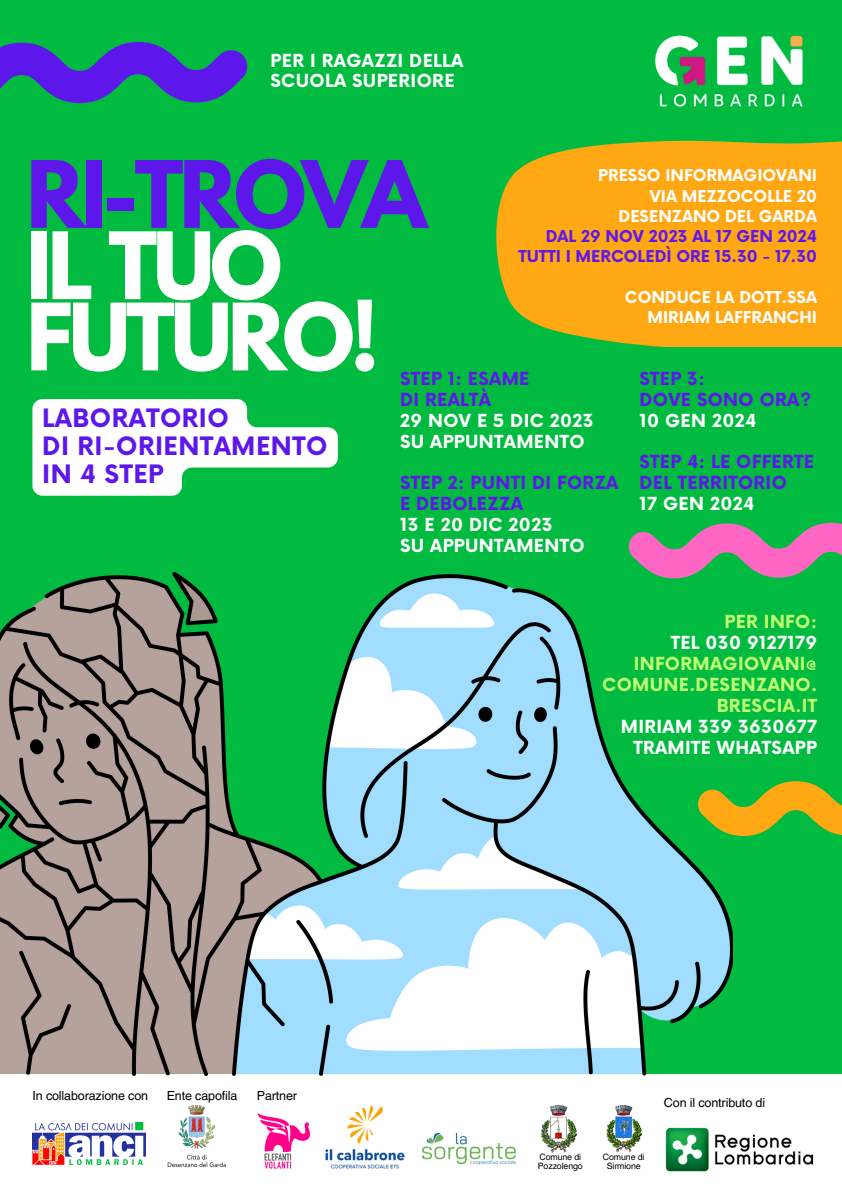
<style>
.page{position:relative;width:842px;height:1191px;background:#fff}
.page>*{position:absolute;margin:0;border:0;box-sizing:border-box;transform-origin:0 0}
.t1{font:700 82.2px "League Spartan";letter-spacing:-.05em;color:#fff}
.t2{font:700 82.2px "League Spartan";letter-spacing:-.05em;color:#5e17eb}
.t3{font:700 24.7px "Now";letter-spacing:.02em;color:#5e17eb}
.t4{font:700 17.6px "Now";letter-spacing:.02em;color:#fff}
.t5{font:700 17.5px "Now";letter-spacing:.02em;color:#fff}
.t6{font:700 17.5px/21px "Now";letter-spacing:.02em;color:#5e17eb}
.t7{font:700 17.5px "Now";letter-spacing:.02em;color:#c1ff72}
.t8{font:700 15.9px "Now";color:#fff}
.t9{font:700 15.9px "Now";color:#5e17eb}
.t10{font:12.5px "Helvetica LT Pro";letter-spacing:-.01em;color:#000}
.t11{font:8.8px "Helvetica LT Pro";letter-spacing:-.01em;color:#000}
</style>
<div class="page">
<div style="left:0;top:0;width:842px;height:1073px;background:#00bb40"></div>
<img style="left:655px;top:35px;width:148px;height:72px">
<svg style="left:628px;top:522px;width:214px;height:56px"></svg>
<svg style="left:733px;top:781px;width:109px;height:54px"></svg>
<svg style="left:0;top:42px;width:248px;height:62px"></svg>
<img style="left:641px;top:1127px;width:173px;height:45px">
<img style="left:33px;top:1122px;width:112px;height:42px">
<img style="left:257px;top:1113px;width:54px;height:56px">
<img style="left:167px;top:1105px;width:59px;height:63px">
<img style="left:423px;top:1133px;width:92px;height:31px">
<img style="left:325px;top:1105px;width:80px;height:64px">
<img style="left:606px;top:1105px;width:35px;height:47px">
<img style="left:541px;top:1105px;width:35px;height:47px">
<svg style="left:496px;top:140px;width:346px;height:206px;fill:#ffa814"></svg>
<img style="left:0;top:572px;width:733px;height:503px">
<svg style="left:32px;top:399px;width:306px;height:96px"></svg>
<p class="t4" style="left:270px;top:51px;width:194px">PER I RAGAZZI DELLA</p>
<p class="t4" style="left:270px;top:71px;width:186px">SCUOLA SUPERIORE</p>
<p class="t2" style="left:26px;top:154px;width:402px">RI-TROVA</p>
<p class="t1" style="left:26px;top:225px;width:257px">IL TUO</p>
<p class="t1" style="left:26px;top:296px;width:354px">FUTURO!</p>
<p class="t8" style="left:598px;top:167px;width:220px">PRESSO INFORMAGIOVANI</p>
<p class="t8" style="left:650px;top:187px;width:169px">VIA MEZZOCOLLE 20</p>
<p class="t8" style="left:619px;top:208px;width:200px">DESENZANO DEL GARDA</p>
<p class="t9" style="left:546px;top:228px;width:273px">DAL 29 NOV 2023 AL 17 GEN 2024</p>
<p class="t9" style="left:518px;top:248px;width:300px">TUTTI I MERCOLEDÌ ORE 15.30 - 17.30</p>
<p class="t8" style="left:625px;top:288px;width:194px">CONDUCE LA DOTT.SSA</p>
<p class="t8" style="left:647px;top:309px;width:171px">MIRIAM LAFFRANCHI</p>
<p class="t6" style="left:400px;top:369px;width:131px">STEP 1: ESAME</p>
<p class="t6" style="left:400px;top:390px;width:92px">DI REALTÀ</p>
<p class="t5" style="left:400px;top:411px;width:195px">29 NOV E 5 DIC 2023</p>
<p class="t5" style="left:400px;top:432px;width:186px">SU APPUNTAMENTO</p>
<p class="t6" style="left:400px;top:473px;width:220px">STEP 2: PUNTI DI FORZA<br>E DEBOLEZZA</p>
<p class="t5" style="left:400px;top:515px;width:154px">13 E 20 DIC 2023</p>
<p class="t5" style="left:400px;top:536px;width:186px">SU APPUNTAMENTO</p>
<p class="t6" style="left:639px;top:369px;width:67px">STEP 3:</p>
<p class="t6" style="left:639px;top:390px;width:173px">DOVE SONO ORA?</p>
<p class="t5" style="left:639px;top:411px;width:119px">10 GEN 2024</p>
<p class="t6" style="left:639px;top:452px;width:176px">STEP 4: LE OFFERTE</p>
<p class="t6" style="left:639px;top:473px;width:149px">DEL TERRITORIO</p>
<p class="t5" style="left:639px;top:494px;width:116px">17 GEN 2024</p>
<p class="t3" style="left:42px;top:404px;width:188px">LABORATORIO</p>
<p class="t3" style="left:42px;top:432px;width:287px">DI RI-ORIENTAMENTO</p>
<p class="t3" style="left:42px;top:461px;width:123px">IN 4 STEP</p>
<p class="t10" style="left:33px;top:1090px;width:117px">In collaborazione con</p>
<p class="t10" style="left:167px;top:1090px;width:72px">Ente capofila</p>
<p class="t10" style="left:257px;top:1090px;width:42px">Partner</p>
<p class="t7" style="left:724px;top:612px;width:94px">PER INFO:</p>
<p class="t5" style="left:671px;top:633px;width:148px">TEL 030 9127179</p>
<p class="t7" style="left:634px;top:654px;width:185px">INFORMAGIOVANI@</p>
<p class="t7" style="left:602px;top:675px;width:216px">COMUNE.DESENZANO.</p>
<p class="t7" style="left:717px;top:696px;width:102px">BRESCIA.IT</p>
<p class="t5" style="left:621px;top:717px;width:198px">MIRIAM 339 3630677</p>
<p class="t5" style="left:633px;top:738px;width:185px">TRAMITE WHATSAPP</p>
<p class="t11" style="left:539px;top:1153px;width:43px">Comune di</p>
<p class="t11" style="left:538px;top:1162px;width:47px">Pozzolengo</p>
<p class="t11" style="left:603px;top:1153px;width:43px">Comune di</p>
<p class="t11" style="left:607px;top:1162px;width:35px">Sirmione</p>
<p class="t10" style="left:664px;top:1097px;width:103px">Con il contributo di</p>
</div>
